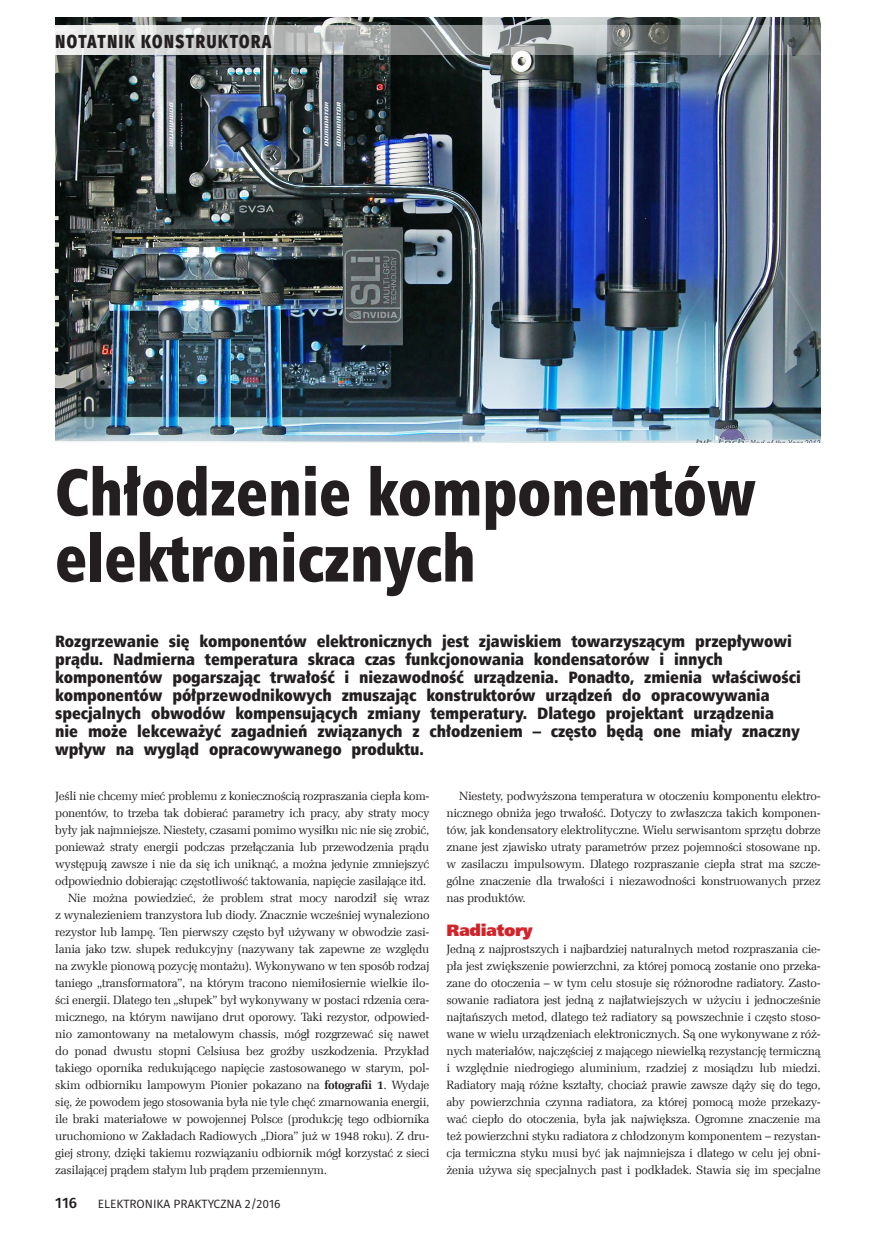
<style>
.page{position:relative;width:893px;height:1234px;background:#fff}
.page>*{position:absolute;margin:0;border:0;box-sizing:border-box;transform-origin:0 0}
._9_Tytul{font:66px/66px "Humnst 777 X Blk Cn EU";color:#231f20;scale:.9 1}
.t1{font:800 18.75px "Fira Sans";letter-spacing:.11em;color:#231f20;scale:.8 1}
._2_Lead_kurs{font:16.5px/18px "Humnst 777 X Blk Cn EU";letter-spacing:-.005em;color:#231f20}
._3_Srodtytul_kurs{font:16.5px "Humnst 777 X Blk EU";letter-spacing:-.025em;color:#d1232a}
.t2{font:500 15px "Fira Sans";color:#231f20}
._1_Body{font:12px/17px "Zapf Ellipt EU";letter-spacing:-.025em;color:#231f20;text-align:justify}
.t3{font:12px "Fira Sans";color:#231f20}
.s1{font-weight:700}
</style>
<div class="page">
<img style="left:55px;top:17px;width:766px;height:425px">
<svg style="left:55px;top:26px;width:766px;height:29px;background:#abafb0"></svg>
<p class="t1" style="left:55px;top:28px;width:271px">NOTATNIK KONSTRUKTORA</p>
<p class="_9_Tytul" style="left:55px;top:459px;width:780px">Chłodzenie komponentów elektronicznych</p>
<p class="_2_Lead_kurs" style="left:55px;top:632px;width:747px">Rozgrzewanie się komponentów elektronicznych jest zjawiskiem towarzyszącym przepływowi prądu. Nadmierna temperatura skraca czas funkcjonowania kondensatorów i innych komponentów pogarszając trwałość i niezawodność urządzenia. Ponadto, zmienia właściwości komponentów półprzewodnikowych zmuszając konstruktorów urządzeń do opracowywania specjalnych obwodów kompensujących zmiany temperatury. Dlatego projektant urządzenia nie może lekceważyć zagadnień związanych z chłodzeniem – często będą one miały znaczny wpływ na wygląd opracowywanego produktu.</p>
<p class="_1_Body" style="left:446px;top:787px;width:376px;text-indent:13px">Niestety, podwyższona temperatura w otoczeniu komponentu elektro&shy;nicznego obniża jego trwałość. Dotyczy to zwłaszcza takich komponen&shy;tów, jak kondensatory elektrolityczne. Wielu serwisantom sprzętu dobrze znane jest zjawisko utraty parametrów przez pojemności stosowane np. w zasilaczu impulsowym. Dlatego rozpraszanie ciepła strat ma szcze&shy;gólne znaczenie dla trwałości i niezawodności konstruowanych przez nas produktów.</p>
<p class="_3_Srodtytul_kurs" style="left:446px;top:919px;width:88px">Radiatory</p>
<p class="_1_Body" style="left:446px;top:940px;width:376px">Jedną z najprostszych i najbardziej naturalnych metod rozpraszania cie&shy;pła jest zwiększenie powierzchni, za której pomocą zostanie ono przeka&shy;zane do otoczenia – w tym celu stosuje się różnorodne radiatory. Zasto&shy;sowanie radiatora jest jedną z najłatwiejszych w użyciu i jednocześnie najtańszych metod, dlatego też radiatory są powszechnie i często stoso&shy;wane w wielu urządzeniach elektronicznych. Są one wykonywane z róż&shy;nych materiałów, najczęściej z mającego niewielką rezystancję termiczną i względnie niedrogiego aluminium, rzadziej z mosiądzu lub miedzi.<br>Radiatory mają różne kształty, chociaż prawie zawsze dąży się do tego, aby powierzchnia czynna radiatora, za której pomocą może przekazy&shy;wać ciepło do otoczenia, była jak największa. Ogromne znaczenie ma też powierzchni styku radiatora z chłodzonym komponentem – rezystan&shy;cja termiczna styku musi być jak najmniejsza i dlatego w celu jej obni&shy;żenia używa się specjalnych past i podkładek. Stawia się im specjalne</p>
<p class="_1_Body" style="left:55px;top:787px;width:376px">Jeśli nie chcemy mieć problemu z koniecznością rozpraszania ciepła kom&shy;ponentów, to trzeba tak dobierać parametry ich pracy, aby straty mocy były jak najmniejsze. Niestety, czasami pomimo wysiłku nic nie się zrobić, ponieważ straty energii podczas przełączania lub przewodzenia prądu występują zawsze i nie da się ich uniknąć, a można jedynie zmniejszyć odpowiednio dobierając częstotliwość taktowania, napięcie zasilające itd.</p>
<p class="_1_Body" style="left:55px;top:889px;width:376px;text-indent:13px">Nie można powiedzieć, że problem strat mocy narodził się wraz z wynalezieniem tranzystora lub diody. Znacznie wcześniej wynaleziono rezystor lub lampę. Ten pierwszy często był używany w obwodzie zasi&shy;lania jako tzw. słupek redukcyjny (nazywany tak zapewne ze względu na zwykle pionową pozycję montażu). Wykonywano w ten sposób rodzaj taniego „transformatora”, na którym tracono niemiłosiernie wielkie ilo&shy;ści energii. Dlatego ten „słupek” był wykonywany w postaci rdzenia cera&shy;micznego, na którym nawijano drut oporowy. Taki rezystor, odpowied&shy;nio zamontowany na metalowym chassis, mógł rozgrzewać się nawet do ponad dwustu stopni Celsiusa bez groźby uszkodzenia. Przykład takiego opornika redukującego napięcie zastosowanego w starym, pol&shy;skim odbiorniku lampowym Pionier pokazano na <span class="s1">fotografii 1</span>. Wydaje się, że powodem jego stosowania była nie tyle chęć zmarnowania energii, ile braki materiałowe w powojennej Polsce (produkcję tego odbiornika uruchomiono w Zakładach Radiowych „Diora” już w 1948 roku). Z dru&shy;giej strony, dzięki takiemu rozwiązaniu odbiornik mógł korzystać z sieci zasilającej prądem stałym lub prądem przemiennym.</p>
<p class="t2" style="left:55px;top:1192px;width:23px">116</p>
<p class="t3" style="left:98px;top:1195px;width:184px">ELEKTRONIKA PRAKTYCZNA 2/2016</p>
</div>
